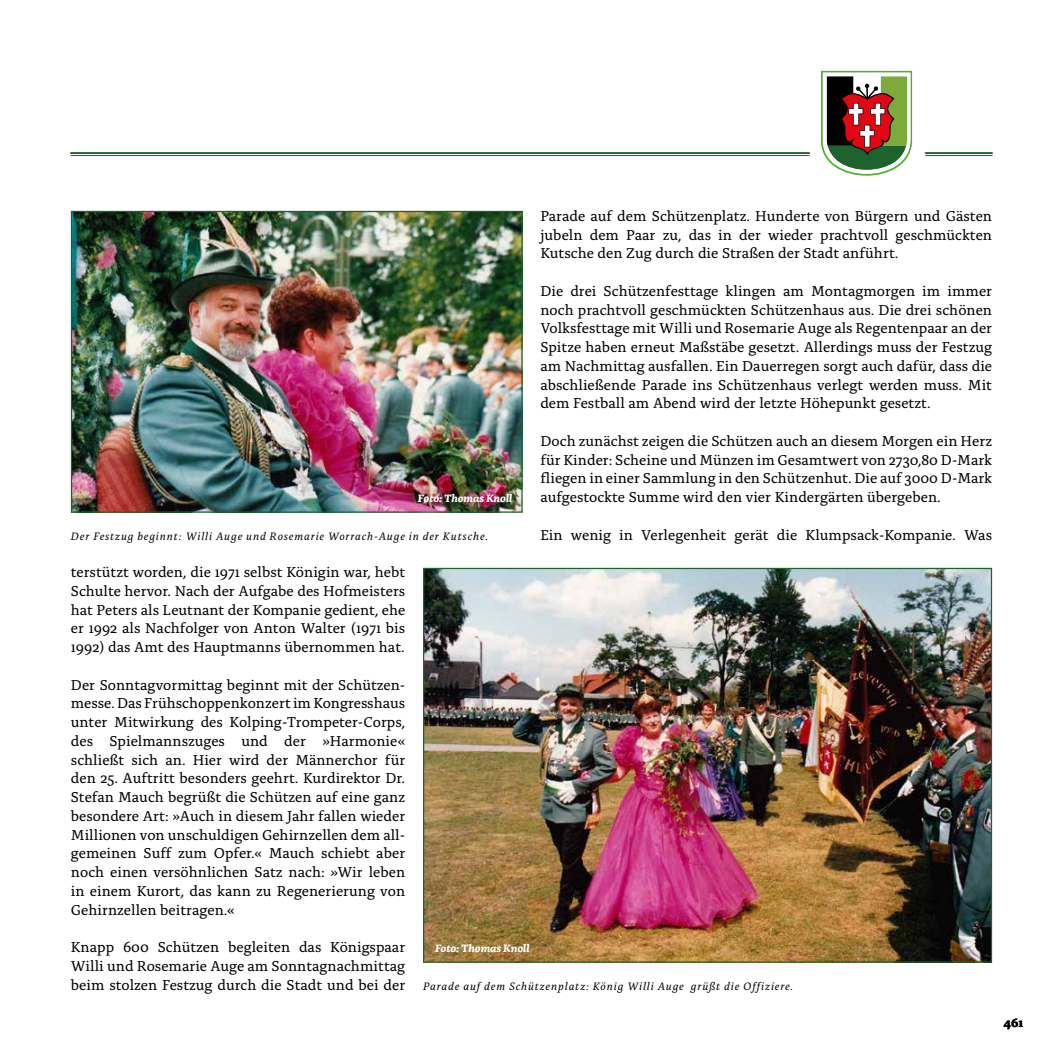
<style>
.page{position:relative;width:1063px;height:1063px;background:#fff}
.page>*{position:absolute;margin:0;border:0;box-sizing:border-box;transform-origin:0 0}
.t1{font:15px/18.8px "Alda OTCEV";color:#000;text-align:justify}
.t2{font:700 12.5px "Alda OTCEV";color:#000}
.t3{font:italic 11.25px "Alda OTCEV";letter-spacing:.08em;color:#000}
.t4{font:italic 700 11.25px "Alda OTCEV";letter-spacing:-.005em;color:#fff}
</style>
<div class="page">
<svg style="left:821px;top:71px;width:91px;height:105px"></svg>
<hr style="left:71px;top:152px;width:738px;height:2px;background:#1e632e">
<hr style="left:71px;top:155px;width:738px;height:1px;background:#1e632e">
<hr style="left:926px;top:152px;width:66px;height:2px;background:#1e632e">
<hr style="left:926px;top:155px;width:66px;height:1px;background:#1e632e">
<img style="left:425px;top:570px;width:565px;height:391px">
<img style="left:73px;top:213px;width:448px;height:298px">
<div style="left:71px;top:211px;width:452px;height:302px;border:1px solid #1e632e"></div>
<p class="t4" style="left:418px;top:489px;width:96px">Foto: Thomas Knoll</p>
<p class="t1" style="left:540px;top:205px;width:453px">Parade auf dem Schützenplatz. Hunderte von Bürgern und Gästen jubeln dem Paar zu, das in der wieder prachtvoll geschmückten Kutsche den Zug durch die Straßen der Stadt anführt.</p>
<p class="t1" style="left:540px;top:280px;width:453px">Die drei Schützenfesttage klingen am Montagmorgen im immer noch prachtvoll geschmückten Schützenhaus aus. Die drei schönen Volksfesttage mit Willi und Rosemarie Auge als Regentenpaar an der Spitze haben erneut Maßstäbe gesetzt. Allerdings muss der Festzug am Nachmittag ausfallen. Ein Dauerregen sorgt auch dafür, dass die abschließende Parade ins Schützenhaus verlegt werden muss. Mit dem Festball am Abend wird der letzte Höhepunkt gesetzt.</p>
<p class="t1" style="left:540px;top:430px;width:453px">Doch zunächst zeigen die Schützen auch an diesem Morgen ein Herz für Kinder: Scheine und Münzen im Gesamtwert von 2730,80 D-Mark fliegen in einer Sammlung in den Schützenhut. Die auf 3000 D-Mark aufgestockte Summe wird den vier Kindergärten übergeben.</p>
<p class="t3" style="left:71px;top:527px;width:419px">Der Festzug beginnt: Willi Auge und Rosemarie Worrach-Auge in der Kutsche.</p>
<p class="t1" style="left:540px;top:524px;width:453px">Ein wenig in Verlegenheit gerät die Klumpsack-Kompanie. Was</p>
<p class="t1" style="left:71px;top:562px;width:336px">terstützt worden, die 1971 selbst Königin war, hebt Schulte hervor. Nach der Aufgabe des Hofmeisters hat Peters als Leutnant der Kompanie gedient, ehe er 1992 als Nachfolger von Anton Walter (1971 bis 1992) das Amt des Hauptmanns übernommen hat.</p>
<p class="t1" style="left:71px;top:674px;width:336px">Der Sonntagvormittag beginnt mit der Schützen&shy;messe. Das Frühschoppenkonzert im Kongresshaus unter Mitwirkung des Kolping-Trompeter-Corps, des Spielmannszuges und der »Harmonie« schließt sich an. Hier wird der Männerchor für den 25. Auftritt besonders geehrt. Kurdirektor Dr.<br>Stefan Mauch begrüßt die Schützen auf eine ganz besondere Art: »Auch in diesem Jahr fallen wieder Millionen von unschuldigen Gehirnzellen dem all&shy;gemeinen Suff zum Opfer.« Mauch schiebt aber noch einen versöhnlichen Satz nach: »Wir leben in einem Kurort, das kann zu Regenerierung von Gehirnzellen beitragen.«</p>
<p class="t1" style="left:71px;top:937px;width:336px">Knapp 600 Schützen begleiten das Königspaar Willi und Rosemarie Auge am Sonntagnachmittag beim stolzen Festzug durch die Stadt und bei der</p>
<p class="t4" style="left:435px;top:939px;width:96px">Foto: Thomas Knoll</p>
<p class="t3" style="left:423px;top:977px;width:372px">Parade auf dem Schützenplatz: König Willi Auge grüßt die Offiziere.</p>
<p class="t2" style="left:1004px;top:1013px;width:21px">461</p>
</div>
